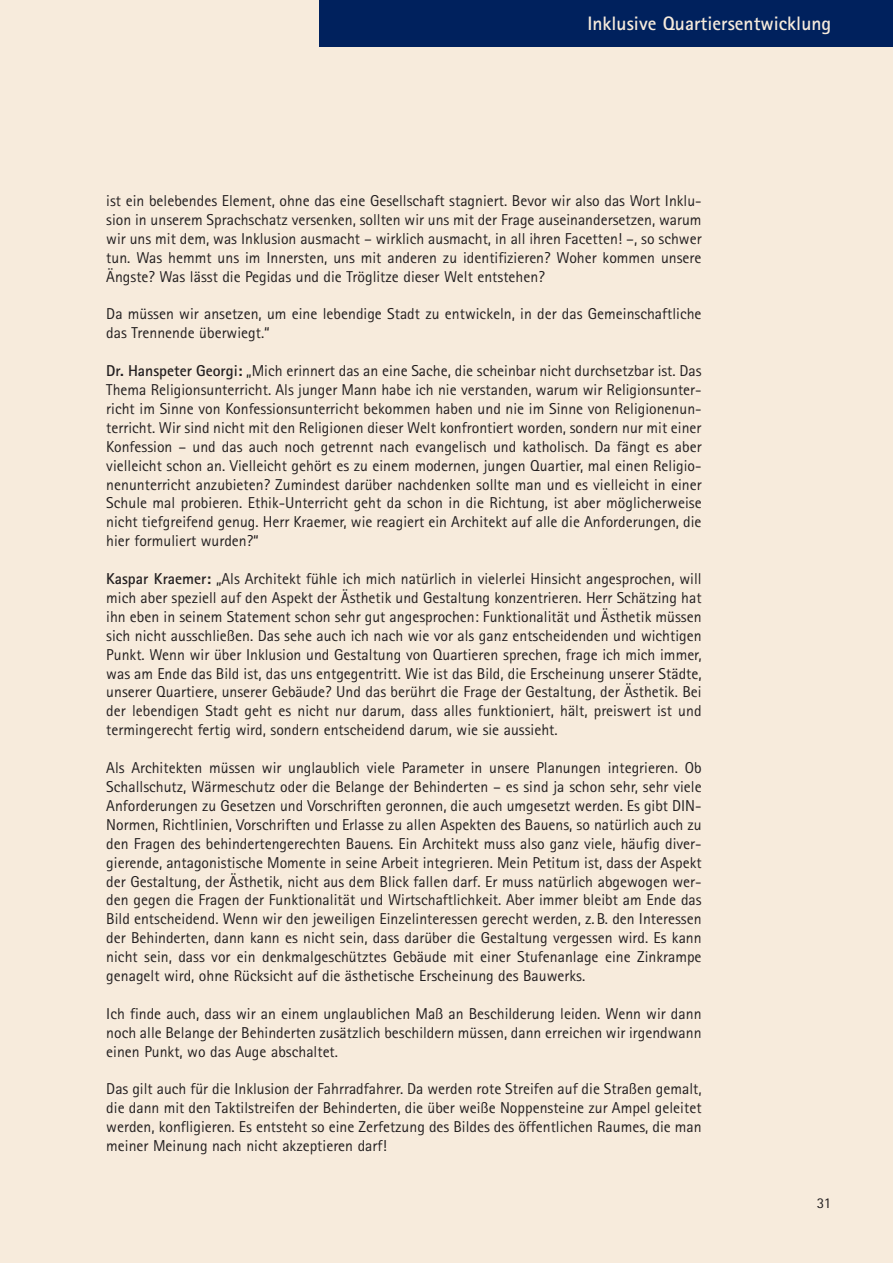
<style>
.page{position:relative;width:893px;height:1263px;background:#f7ebdc}
.page>*{position:absolute;margin:0;border:0;box-sizing:border-box;transform-origin:0 0}
.t1{font:700 19.5px "Rotis Sans Serif";color:#f7ebdc}
.t2{font:15.75px/18.9px "Rotis Sans Serif";color:#231f20;text-align:justify}
.t3{font:15px "Rotis Sans Serif";color:#231f20}
.s1{font-weight:700}
</style>
<div class="page">
<div style="left:319px;top:0;width:574px;height:47px;background:#00215d"></div>
<p class="t1" style="left:587px;top:11px;width:245px">Inklusive Quartiersentwicklung</p>
<p class="t2" style="left:106px;top:191px;width:597px">ist ein belebendes Element, ohne das eine Gesellschaft stagniert. Bevor wir also das Wort Inklu&shy;sion in unserem Sprachschatz versenken, sollten wir uns mit der Frage auseinandersetzen, warum wir uns mit dem, was Inklusion ausmacht – wirklich ausmacht, in all ihren Facetten! –, so schwer tun. Was hemmt uns im Innersten, uns mit anderen zu identifizieren? Woher kommen unsere Ängste? Was lässt die Pegidas und die Tröglitze dieser Welt entstehen?</p>
<p class="t2" style="left:106px;top:305px;width:597px">Da müssen wir ansetzen, um eine lebendige Stadt zu entwickeln, in der das Gemeinschaftliche das Trennende überwiegt.“</p>
<p class="t2" style="left:106px;top:361px;width:597px"><span class="s1">Dr. Hanspeter Georgi:</span> „Mich erinnert das an eine Sache, die scheinbar nicht durchsetzbar ist. Das Thema Religionsunterricht. Als junger Mann habe ich nie verstanden, warum wir Religionsunter&shy;richt im Sinne von Konfessionsunterricht bekommen haben und nie im Sinne von Religionenun&shy;terricht. Wir sind nicht mit den Religionen dieser Welt konfrontiert worden, sondern nur mit einer Konfession – und das auch noch getrennt nach evangelisch und katholisch. Da fängt es aber vielleicht schon an. Vielleicht gehört es zu einem modernen, jungen Quartier, mal einen Religio&shy;nenunterricht anzubieten? Zumindest darüber nachdenken sollte man und es vielleicht in einer Schule mal probieren. Ethik-Unterricht geht da schon in die Richtung, ist aber möglicherweise nicht tiefgreifend genug. Herr Kraemer, wie reagiert ein Architekt auf alle die Anforderungen, die hier formuliert wurden?“</p>
<p class="t2" style="left:106px;top:569px;width:597px"><span class="s1">Kaspar Kraemer:</span> „Als Architekt fühle ich mich natürlich in vielerlei Hinsicht angesprochen, will mich aber speziell auf den Aspekt der Ästhetik und Gestaltung konzentrieren. Herr Schätzing hat ihn eben in seinem Statement schon sehr gut angesprochen: Funktionalität und Ästhetik müssen sich nicht ausschließen. Das sehe auch ich nach wie vor als ganz entscheidenden und wichtigen Punkt. Wenn wir über Inklusion und Gestaltung von Quartieren sprechen, frage ich mich immer, was am Ende das Bild ist, das uns entgegentritt. Wie ist das Bild, die Erscheinung unserer Städte, unserer Quartiere, unserer Gebäude? Und das berührt die Frage der Gestaltung, der Ästhetik. Bei der lebendigen Stadt geht es nicht nur darum, dass alles funktioniert, hält, preiswert ist und termingerecht fertig wird, sondern entscheidend darum, wie sie aussieht.</p>
<p class="t2" style="left:106px;top:758px;width:597px">Als Architekten müssen wir unglaublich viele Parameter in unsere Planungen integrieren. Ob Schallschutz, Wärmeschutz oder die Belange der Behinderten – es sind ja schon sehr, sehr viele Anforderungen zu Gesetzen und Vorschriften geronnen, die auch umgesetzt werden. Es gibt DIN-Normen, Richtlinien, Vorschriften und Erlasse zu allen Aspekten des Bauens, so natürlich auch zu den Fragen des behindertengerechten Bauens. Ein Architekt muss also ganz viele, häufig diver&shy;gierende, antagonistische Momente in seine Arbeit integrieren. Mein Petitum ist, dass der Aspekt der Gestaltung, der Ästhetik, nicht aus dem Blick fallen darf. Er muss natürlich abgewogen wer&shy;den gegen die Fragen der Funktionalität und Wirtschaftlichkeit. Aber immer bleibt am Ende das Bild entscheidend. Wenn wir den jeweiligen Einzelinteressen gerecht werden, z.B. den Interessen der Behinderten, dann kann es nicht sein, dass darüber die Gestaltung vergessen wird. Es kann nicht sein, dass vor ein denkmalgeschütztes Gebäude mit einer Stufenanlage eine Zinkrampe genagelt wird, ohne Rücksicht auf die ästhetische Erscheinung des Bauwerks.</p>
<p class="t2" style="left:106px;top:1004px;width:597px">Ich finde auch, dass wir an einem unglaublichen Maß an Beschilderung leiden. Wenn wir dann noch alle Belange der Behinderten zusätzlich beschildern müssen, dann erreichen wir irgendwann einen Punkt, wo das Auge abschaltet.</p>
<p class="t2" style="left:106px;top:1079px;width:597px">Das gilt auch für die Inklusion der Fahrradfahrer. Da werden rote Streifen auf die Straßen gemalt, die dann mit den Taktilstreifen der Behinderten, die über weiße Noppensteine zur Ampel geleitet werden, konfligieren. Es entsteht so eine Zerfetzung des Bildes des öffentlichen Raumes, die man meiner Meinung nach nicht akzeptieren darf!</p>
<p class="t3" style="left:817px;top:1194px;width:16px">31</p>
</div>
